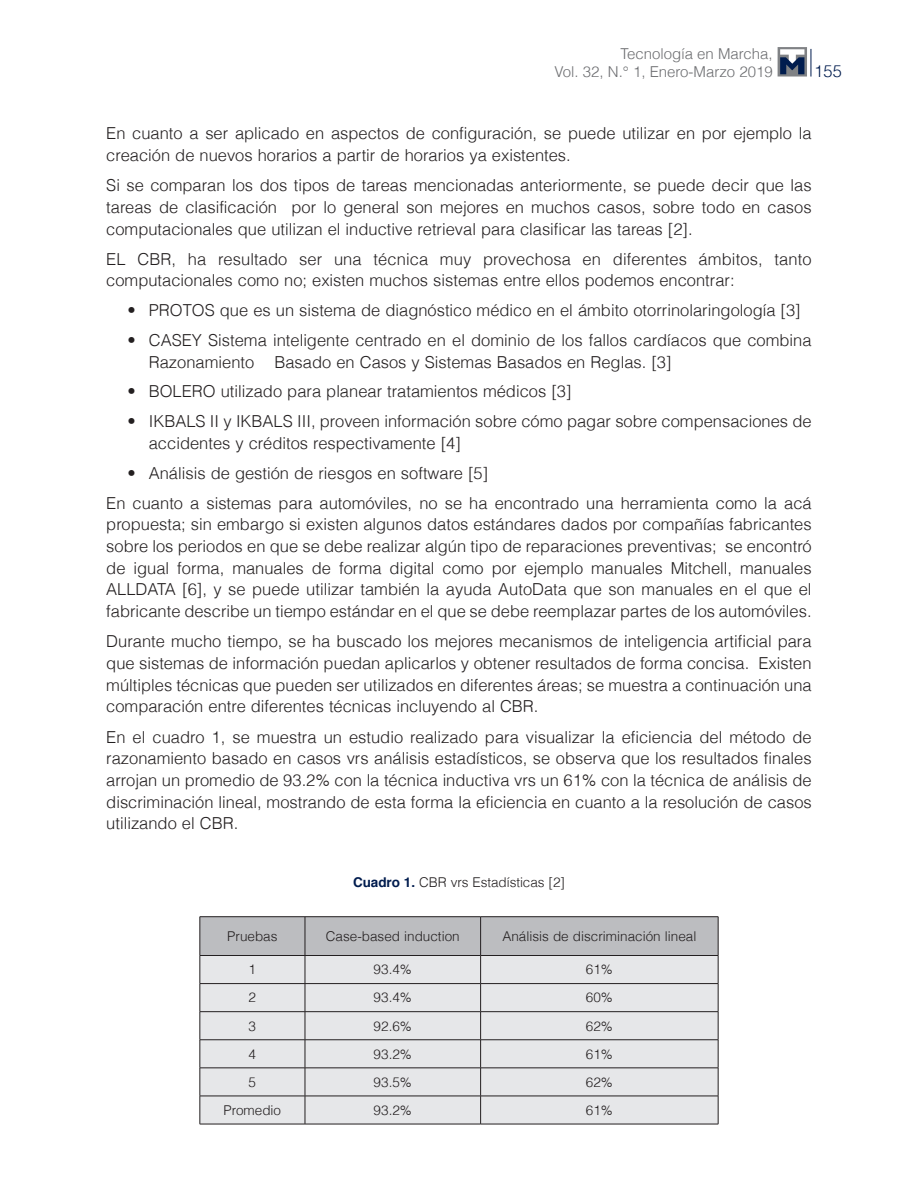
<style>
.page{position:relative;width:918px;height:1188px;background:#fff}
.page>*{position:absolute;margin:0;border:0;box-sizing:border-box;transform-origin:0 0}
._6texto{font:300 16.5px/21.8px "Helvetica";color:#231f20;text-align:justify}
._10Escalonado{font:300 16.5px/21.5px "Helvetica";color:#231f20}
.t1{font:300 16.5px "Helvetica";color:#001c4e}
.t2{font:300 15px/18px "Helvetica";color:#6c6d70;text-align:right}
.textocuadros{font:300 13.5px "Helvetica";color:#231f20}
._9tituloscuadros1{font:300 13.5px "Helvetica";letter-spacing:-.005em;color:#231f20}
.s1{font-weight:700;color:#001c4e}
</style>
<div class="page">
<svg style="left:811px;top:49px;width:1px;height:28px"></svg>
<svg style="left:778px;top:47px;width:29px;height:30px"></svg>
<svg style="left:780px;top:49px;width:24px;height:25px"></svg>
<hr style="left:200px;top:916px;width:105px;height:1px;background:#231f20">
<hr style="left:305px;top:916px;width:176px;height:1px;background:#231f20">
<hr style="left:481px;top:916px;width:237px;height:1px;background:#231f20">
<svg style="left:200px;top:917px;width:519px;height:207px;background:#d6d7d9"></svg>
<hr style="left:200px;top:1124px;width:105px;height:1px;background:#231f20">
<hr style="left:305px;top:1124px;width:176px;height:1px;background:#231f20">
<hr style="left:481px;top:1124px;width:237px;height:1px;background:#231f20">
<p class="t2" style="left:554px;top:44px;width:220px">Tecnología en Marcha,<br>Vol. 32, N.° 1, Enero-Marzo 2019</p>
<p class="t1" style="left:814px;top:57px;width:29px">155</p>
<p class="_6texto" style="left:106px;top:122px;width:707px">En cuanto a ser aplicado en aspectos de configuración, se puede utilizar en por ejemplo la creación de nuevos horarios a partir de horarios ya existentes.</p>
<p class="_6texto" style="left:106px;top:174px;width:707px">Si se comparan los dos tipos de tareas mencionadas anteriormente, se puede decir que las tareas de clasificación por lo general son mejores en muchos casos, sobre todo en casos computacionales que utilizan el inductive retrieval para clasificar las tareas [2].</p>
<p class="_6texto" style="left:106px;top:247px;width:707px">EL CBR, ha resultado ser una técnica muy provechosa en diferentes ámbitos, tanto computacionales como no; existen muchos sistemas entre ellos podemos encontrar:</p>
<p class="_10Escalonado" style="left:128px;top:299px;width:675px">• PROTOS que es un sistema de diagnóstico médico en el ámbito otorrinolaringología [3]</p>
<p class="_10Escalonado" style="left:149px;top:329px;width:664px;text-indent:-21px">• CASEY Sistema inteligente centrado en el dominio de los fallos cardíacos que combina<br>Razonamiento Basado en Casos y Sistemas Basados en Reglas. [3]</p>
<p class="_10Escalonado" style="left:128px;top:380px;width:445px">• BOLERO utilizado para planear tratamientos médicos [3]</p>
<p class="_10Escalonado" style="left:149px;top:410px;width:664px;text-indent:-21px">• IKBALS II y IKBALS III, proveen información sobre cómo pagar sobre compensaciones de accidentes y créditos respectivamente [4]</p>
<p class="_10Escalonado" style="left:128px;top:461px;width:362px">• Análisis de gestión de riesgos en software [5]</p>
<p class="_6texto" style="left:106px;top:491px;width:707px">En cuanto a sistemas para automóviles, no se ha encontrado una herramienta como la acá propuesta; sin embargo si existen algunos datos estándares dados por compañías fabricantes sobre los periodos en que se debe realizar algún tipo de reparaciones preventivas; se encontró de igual forma, manuales de forma digital como por ejemplo manuales Mitchell, manuales ALLDATA [6], y se puede utilizar también la ayuda AutoData que son manuales en el que el fabricante describe un tiempo estándar en el que se debe reemplazar partes de los automóviles.</p>
<p class="_6texto" style="left:106px;top:630px;width:707px">Durante mucho tiempo, se ha buscado los mejores mecanismos de inteligencia artificial para que sistemas de información puedan aplicarlos y obtener resultados de forma concisa. Existen múltiples técnicas que pueden ser utilizados en diferentes áreas; se muestra a continuación una comparación entre diferentes técnicas incluyendo al CBR.</p>
<p class="_6texto" style="left:106px;top:725px;width:707px">En el cuadro 1, se muestra un estudio realizado para visualizar la eficiencia del método de razonamiento basado en casos vrs análisis estadísticos, se observa que los resultados finales arrojan un promedio de 93.2% con la técnica inductiva vrs un 61% con la técnica de análisis de discriminación lineal, mostrando de esta forma la eficiencia en cuanto a la resolución de casos utilizando el CBR.</p>
<p class="_9tituloscuadros1" style="left:353px;top:872px;width:213px"><span class="s1">Cuadro 1.</span> CBR vrs Estadísticas [2]</p>
<p class="textocuadros" style="left:227px;top:925px;width:52px">Pruebas</p>
<p class="textocuadros" style="left:326px;top:925px;width:135px">Case-based induction</p>
<p class="textocuadros" style="left:502px;top:925px;width:195px">Análisis de discriminación lineal</p>
<p class="textocuadros" style="left:249px;top:959px;width:9px">1</p>
<p class="textocuadros" style="left:374px;top:959px;width:40px">93.4%</p>
<p class="textocuadros" style="left:586px;top:959px;width:29px">61%</p>
<p class="textocuadros" style="left:249px;top:987px;width:9px">2</p>
<p class="textocuadros" style="left:374px;top:987px;width:40px">93.4%</p>
<p class="textocuadros" style="left:586px;top:987px;width:29px">60%</p>
<p class="textocuadros" style="left:249px;top:1015px;width:9px">3</p>
<p class="textocuadros" style="left:374px;top:1015px;width:40px">92.6%</p>
<p class="textocuadros" style="left:586px;top:1015px;width:29px">62%</p>
<p class="textocuadros" style="left:249px;top:1043px;width:9px">4</p>
<p class="textocuadros" style="left:374px;top:1043px;width:40px">93.2%</p>
<p class="textocuadros" style="left:586px;top:1043px;width:29px">61%</p>
<p class="textocuadros" style="left:249px;top:1071px;width:9px">5</p>
<p class="textocuadros" style="left:374px;top:1071px;width:40px">93.5%</p>
<p class="textocuadros" style="left:586px;top:1071px;width:29px">62%</p>
<p class="textocuadros" style="left:224px;top:1099px;width:59px">Promedio</p>
<p class="textocuadros" style="left:374px;top:1099px;width:40px">93.2%</p>
<p class="textocuadros" style="left:586px;top:1099px;width:29px">61%</p>
</div>
